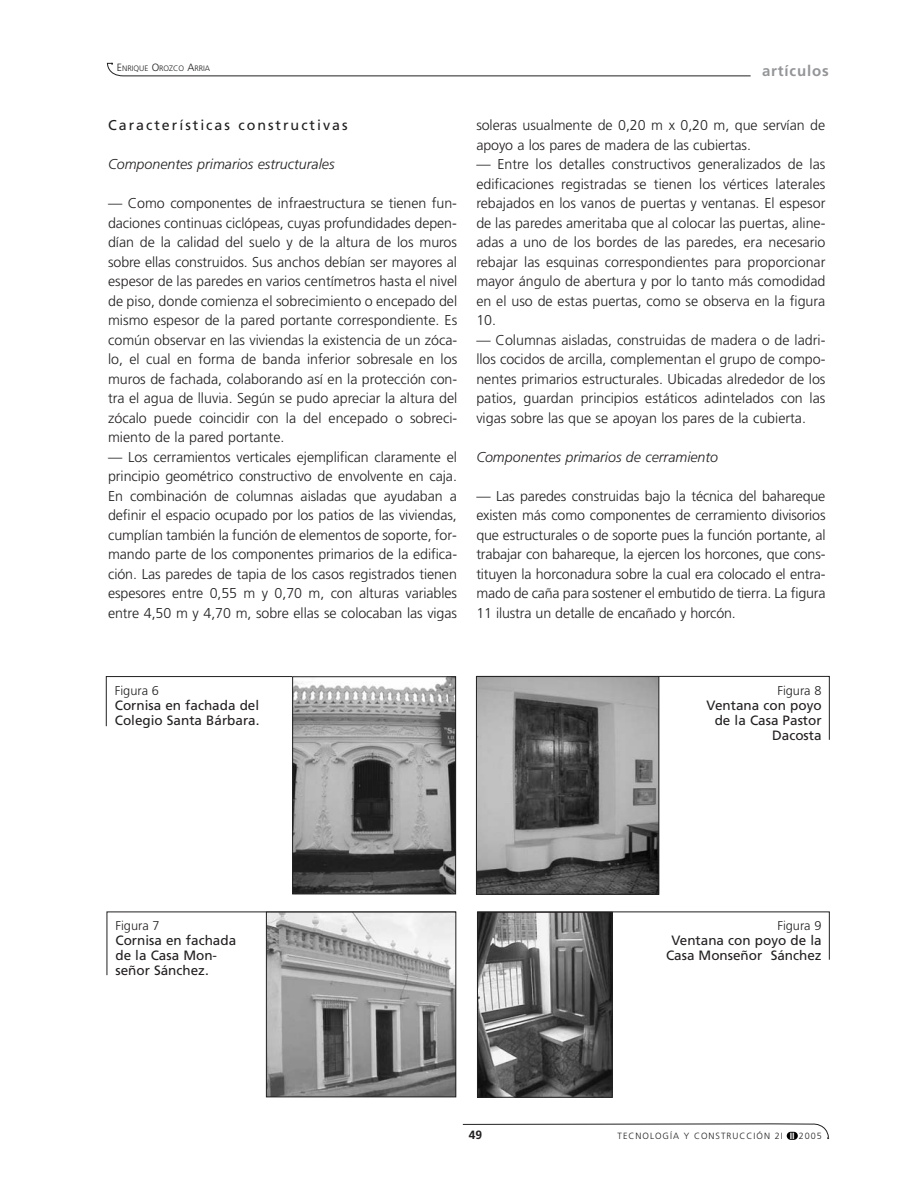
<style>
.page{position:relative;width:918px;height:1188px;background:#fff}
.page>*{position:absolute;margin:0;border:0;box-sizing:border-box;transform-origin:0 0}
.t1{font:700 15px "Frutiger";letter-spacing:.055em;color:#939598}
.t2{font:300 14.25px/19.5px "Frutiger";letter-spacing:-.005em;color:#231f20;text-align:justify}
.t3{font:italic 300 14.25px "Frutiger";color:#231f20}
.t4{font:14.25px "Frutiger";letter-spacing:.14em;color:#231f20}
.t5{font:13.5px/15px "Frutiger";color:#231f20}
.t6{font:300 12.75px "Frutiger";color:#231f20}
.t7{font:700 12px "Frutiger";color:#231f20}
.t8{font:300 9px "Frutiger";letter-spacing:.11em;color:#231f20}
.t9{font:700 9px "Frutiger";color:#fff}
.t10{font:300 7.8px "Frutiger";color:#231f20}
.s1{font-size:10.5px}
</style>
<div class="page">
<svg style="left:107px;top:63px;width:644px;height:14px"></svg>
<svg style="left:106px;top:676px;width:186px;height:51px"></svg>
<div style="left:112px;top:684px;width:160px;height:70px;background:#fff"></div>
<svg style="left:659px;top:676px;width:171px;height:64px"></svg>
<div style="left:686px;top:684px;width:137px;height:105px;background:#fff"></div>
<svg style="left:106px;top:911px;width:351px;height:65px"></svg>
<div style="left:113px;top:919px;width:132px;height:101px;background:#fff"></div>
<img style="left:294px;top:678px;width:160px;height:214px">
<div style="left:292px;top:676px;width:164px;height:218px;border:1px solid #231f20"></div>
<img style="left:268px;top:914px;width:186px;height:181px">
<div style="left:266px;top:912px;width:190px;height:185px;border:1px solid #231f20"></div>
<img style="left:478px;top:678px;width:179px;height:214px">
<div style="left:476px;top:676px;width:183px;height:218px;border:1px solid #231f20"></div>
<img style="left:479px;top:960px;width:131px;height:135px">
<div style="left:477px;top:912px;width:135px;height:185px;border:1px solid #231f20"></div>
<svg style="left:477px;top:911px;width:353px;height:49px"></svg>
<div style="left:655px;top:919px;width:168px;height:106px;background:#fff"></div>
<svg style="left:462px;top:1124px;width:367px;height:15px"></svg>
<div style="left:787px;top:1132px;width:11px;height:8px;background:#000;border-radius:4px"></div>
<p class="t10" style="left:117px;top:66px;width:95px"><span class="s1">E</span>NRIQUE <span class="s1">O</span>ROZCO <span class="s1">A</span>RRIA</p>
<p class="t4" style="left:108px;top:119px;width:241px">Características constructivas</p>
<p class="t3" style="left:108px;top:158px;width:228px">Componentes primarios estructurales</p>
<p class="t2" style="left:108px;top:194px;width:351px">— Como componentes de infraestructura se tienen fun&shy;daciones continuas ciclópeas, cuyas profundidades depen&shy;dían de la calidad del suelo y de la altura de los muros sobre ellas construidos. Sus anchos debían ser mayores al espesor de las paredes en varios centímetros hasta el nivel de piso, donde comienza el sobrecimiento o encepado del mismo espesor de la pared portante correspondiente. Es común observar en las viviendas la existencia de un zóca&shy;lo, el cual en forma de banda inferior sobresale en los muros de fachada, colaborando así en la protección con&shy;tra el agua de lluvia. Según se pudo apreciar la altura del zócalo puede coincidir con la del encepado o sobreci&shy;miento de la pared portante.</p>
<p class="t2" style="left:108px;top:448px;width:351px">— Los cerramientos verticales ejemplifican claramente el principio geométrico constructivo de envolvente en caja.<br>En combinación de columnas aisladas que ayudaban a definir el espacio ocupado por los patios de las viviendas, cumplían también la función de elementos de soporte, for&shy;mando parte de los componentes primarios de la edifica&shy;ción. Las paredes de tapia de los casos registrados tienen espesores entre 0,55 m y 0,70 m, con alturas variables entre 4,50 m y 4,70 m, sobre ellas se colocaban las vigas</p>
<p class="t1" style="left:762px;top:65px;width:68px">artículos</p>
<p class="t2" style="left:476px;top:116px;width:350px">soleras usualmente de 0,20 m x 0,20 m, que servían de apoyo a los pares de madera de las cubiertas.</p>
<p class="t2" style="left:476px;top:155px;width:351px">— Entre los detalles constructivos generalizados de las edificaciones registradas se tienen los vértices laterales rebajados en los vanos de puertas y ventanas. El espesor de las paredes ameritaba que al colocar las puertas, aline&shy;adas a uno de los bordes de las paredes, era necesario rebajar las esquinas correspondientes para proporcionar mayor ángulo de abertura y por lo tanto más comodidad en el uso de estas puertas, como se observa en la figura 10.</p>
<p class="t2" style="left:476px;top:331px;width:351px">— Columnas aisladas, construidas de madera o de ladri&shy;llos cocidos de arcilla, complementan el grupo de compo&shy;nentes primarios estructurales. Ubicadas alrededor de los patios, guardan principios estáticos adintelados con las vigas sobre las que se apoyan los pares de la cubierta.</p>
<p class="t3" style="left:476px;top:451px;width:243px">Componentes primarios de cerramiento</p>
<p class="t2" style="left:476px;top:487px;width:351px">— Las paredes construidas bajo la técnica del bahareque existen más como componentes de cerramiento divisorios que estructurales o de soporte pues la función portante, al trabajar con bahareque, la ejercen los horcones, que cons&shy;tituyen la horconadura sobre la cual era colocado el entra&shy;mado de caña para sostener el embutido de tierra. La figura 11 ilustra un detalle de encañado y horcón.</p>
<p class="t6" style="left:115px;top:685px;width:46px">Figura 6</p>
<p class="t5" style="left:115px;top:699px;width:146px">Cornisa en fachada del<br>Colegio Santa Bárbara.</p>
<p class="t6" style="left:777px;top:685px;width:46px">Figura 8</p>
<p class="t5" style="left:707px;top:699px;width:117px;text-align:right">Ventana con poyo de la Casa Pastor<br>Dacosta</p>
<p class="t6" style="left:115px;top:921px;width:46px">Figura 7</p>
<p class="t5" style="left:115px;top:934px;width:122px">Cornisa en fachada de la Casa Mon&shy;señor Sánchez.</p>
<p class="t6" style="left:777px;top:921px;width:46px">Figura 9</p>
<p class="t5" style="left:666px;top:934px;width:157px;text-align:center">Ventana con poyo de la<br>Casa Monseñor Sánchez</p>
<p class="t7" style="left:469px;top:1130px;width:15px">49</p>
<p class="t8" style="left:618px;top:1132px;width:167px">TECNOLOGÍA Y CONSTRUCCIÓN 2I</p>
<p class="t8" style="left:799px;top:1132px;width:25px">2005</p>
<p class="t9" style="left:790px;top:1133px;width:7px">II</p>
</div>
